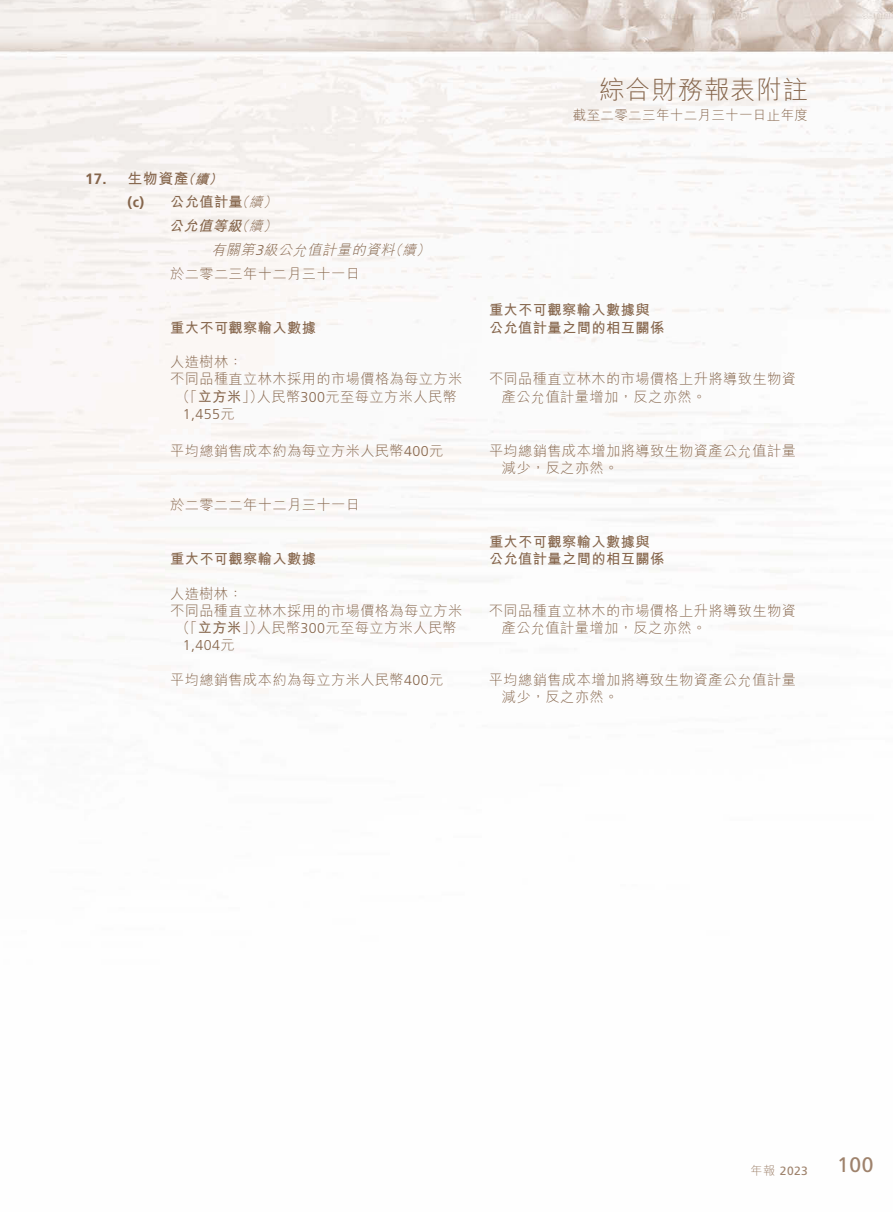
<style>
.page{position:relative;width:893px;height:1212px;background:#fff}
.page>*{position:absolute;margin:0;border:0;box-sizing:border-box;transform-origin:0 0}
.t1{font:300 25.5px "M Hei HK";letter-spacing:.025em;color:#86664c}
.t2{font:21px "Frutiger LT Std";color:#9e826c}
.t3{font:700 15px "M Hei HK";color:#86664c}
.t4{font:700 15px "Frutiger LT Std";color:#86664c}
.t5{font:300 14.25px/17.2px "M Hei HK";letter-spacing:.025em;color:#86664c}
.t6{font:700 14.25px/17.2px "M Hei HK";letter-spacing:.025em;color:#86664c}
.t7{font:italic 300 14.25px "M Hei HK";color:#86664c}
.t8{font:300 14.25px "Frutiger LT Std";letter-spacing:.025em;color:#86664c}
.t9{font:italic 700 14.25px "M Hei HK";color:#86664c}
.t10{font:700 14.25px "Frutiger LT Std";color:#86664c}
.t11{font:italic 300 14.25px "Frutiger LT Std";color:#86664c}
.t12{font:300 13.5px "M Hei HK";letter-spacing:.025em;color:#86664c}
.t13{font:italic 300 13.5px "M Hei HK";color:#86664c}
.t14{font:italic 700 13.5px "M Hei HK";color:#86664c}
.t15{font:12px "Frutiger LT Std";color:#9e826c}
.s1{font-weight:300;font-style:italic;font-size:13.5px}
.s2{font-weight:300;font-size:13.5px}
.s3{font-size:13.5px}
.s4{font-family:"Frutiger LT Std"}
.s5{font-weight:700}
.s6{font-family:"M Hei HK"}
.s7{font-family:"M Hei HK";font-weight:300}
</style>
<div class="page">
<img style="left:0;top:0;width:893px;height:699px">
<p class="t4" style="left:85px;top:169px;width:23px">17.</p>
<p class="t3" style="left:128px;top:167px;width:63px">生物資產</p>
<p class="t14" style="left:181px;top:169px;width:19px">（</p>
<p class="t14" style="left:209px;top:169px;width:19px">(</p>
<p class="t14" style="left:195px;top:169px;width:19px">續</p>
<p class="t10" style="left:128px;top:194px;width:18px">c( )</p>
<p class="t6" style="left:170px;top:192px;width:98px">公允值計量<span class="s1">續</span></p>
<p class="t13" style="left:235px;top:193px;width:19px">（</p>
<p class="t13" style="left:263px;top:193px;width:19px">(</p>
<p class="t9" style="left:169px;top:215px;width:99px">公允值等級<span class="s2">續</span></p>
<p class="t13" style="left:235px;top:217px;width:19px">（</p>
<p class="t13" style="left:263px;top:217px;width:19px">(</p>
<p class="t7" style="left:211px;top:239px;width:210px">有關第級公允值計量的資料<span class="s3">續</span></p>
<p class="t13" style="left:389px;top:240px;width:19px">（</p>
<p class="t13" style="left:416px;top:240px;width:19px">(</p>
<p class="t11" style="left:255px;top:242px;width:13px">3</p>
<p class="t5" style="left:170px;top:264px;width:191px">於二零二三年十二月三十一日</p>
<p class="t6" style="left:170px;top:318px;width:147px">重大不可觀察輸入數據</p>
<p class="t5" style="left:170px;top:353px;width:74px">人造樹林：</p>
<p class="t5" style="left:170px;top:370px;width:294px">不同品種直立林木採用的市場價格為每立方米</p>
<p class="t5" style="left:257px;top:387px;width:202px">人民幣<span class="s4">300</span>元至每立方米人民幣</p>
<p class="t5" style="left:176px;top:387px;width:89px">（「<span class="s5">立方米</span>」）</p>
<p class="t8" style="left:183px;top:406px;width:53px">1,455<span class="s6">元</span></p>
<p class="t5" style="left:170px;top:441px;width:275px">平均總銷售成本約為每立方米人民幣<span class="s4">400</span>元</p>
<p class="t5" style="left:170px;top:496px;width:191px">於二零二二年十二月三十一日</p>
<p class="t6" style="left:170px;top:549px;width:147px">重大不可觀察輸入數據</p>
<p class="t5" style="left:170px;top:584px;width:74px">人造樹林：</p>
<p class="t5" style="left:170px;top:601px;width:294px">不同品種直立林木採用的市場價格為每立方米</p>
<p class="t5" style="left:257px;top:619px;width:202px">人民幣<span class="s4">300</span>元至每立方米人民幣</p>
<p class="t5" style="left:176px;top:619px;width:89px">（「<span class="s5">立方米</span>」）</p>
<p class="t8" style="left:183px;top:637px;width:53px">1,404<span class="s6">元</span></p>
<p class="t5" style="left:170px;top:670px;width:275px">平均總銷售成本約為每立方米人民幣<span class="s4">400</span>元</p>
<h1 class="t1" style="left:599px;top:72px;width:210px">綜合財務報表附註</h1>
<p class="t12" style="left:573px;top:106px;width:237px">截至二零二三年十二月三十一日止年度</p>
<p class="t6" style="left:489px;top:300px;width:177px">重大不可觀察輸入數據與公允值計量之間的相互關係</p>
<p class="t5" style="left:502px;top:370px;width:296px;text-indent:-13px">不同品種直立林木的市場價格上升將導致生物資產公允值計量增加，反之亦然。</p>
<p class="t5" style="left:489px;top:441px;width:308px">平均總銷售成本增加將導致生物資產公允值計量</p>
<p class="t5" style="left:502px;top:458px;width:118px">減少，反之亦然。</p>
<p class="t6" style="left:489px;top:532px;width:177px">重大不可觀察輸入數據與公允值計量之間的相互關係</p>
<p class="t5" style="left:502px;top:601px;width:296px;text-indent:-13px">不同品種直立林木的市場價格上升將導致生物資產公允值計量增加，反之亦然。</p>
<p class="t5" style="left:489px;top:670px;width:308px">平均總銷售成本增加將導致生物資產公允值計量</p>
<p class="t5" style="left:502px;top:688px;width:118px">減少，反之亦然。</p>
<p class="t15" style="left:751px;top:1164px;width:59px"><span class="s7">年報</span> 2023</p>
<h2 class="t2" style="left:837px;top:1152px;width:38px">100</h2>
</div>
